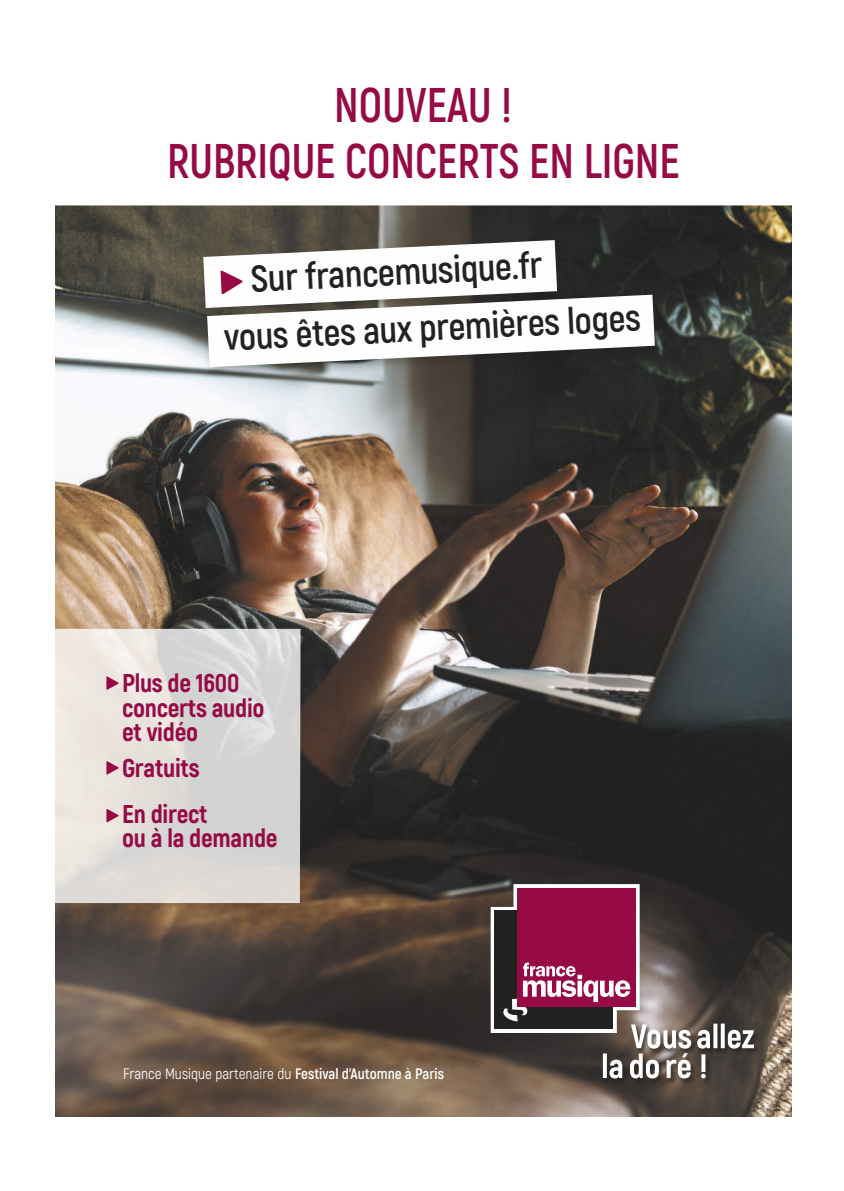
<style>
.page{position:relative;width:844px;height:1191px;background:#fff}
.page>*{position:absolute;margin:0;border:0;box-sizing:border-box;transform-origin:0 0}
.t1{font:700 48.65px/56px "Akrobat";color:#960a46;text-align:center;scale:.91 1}
.t2{font:700 37.27px/57.2px "Akrobat";color:#222221}
.t3{font:800 25.72px/24.2px "Akrobat";letter-spacing:-.01em;color:#960a46}
.t4{font:15.22px "Akrobat";color:#fefefe}
.s1{font-weight:700}
</style>
<div class="page">
<img style="left:56px;top:205px;width:735px;height:911px">
<svg style="left:56px;top:629px;width:244px;height:274px;background:#dfdcd9"></svg>
<svg style="left:106px;top:676px;width:13px;height:14px"></svg>
<svg style="left:106px;top:761px;width:13px;height:13px"></svg>
<svg style="left:106px;top:808px;width:13px;height:14px"></svg>
<div style="left:198px;top:234px;width:371px;height:86px;background:#222221;opacity:.36"></div>
<div style="left:201px;top:289px;width:465px;height:90px;background:#222221;opacity:.36"></div>
<svg style="left:203px;top:240px;width:451px;height:127px"></svg>
<div style="left:601px;top:1052px;width:111px;height:33px;background:#222221;opacity:.75"></div>
<div style="left:630px;top:1022px;width:130px;height:33px;background:#222221;opacity:.75"></div>
<svg style="left:490px;top:884px;width:263px;height:194px;background:#6e4854"></svg>
<h1 class="t1" style="left:167px;top:81px;width:565px">NOUVEAU !<br>RUBRIQUE CONCERTS EN LIGNE</h1>
<h2 class="t2" style="left:220px;top:255px;width:418px;text-indent:30px;rotate:-3deg">Sur francemusique.fr<br>vous êtes aux premières loges</h2>
<p class="t3" style="left:122px;top:673px;width:144px">Plus de 1600 concerts audio et vidéo</p>
<p class="t3" style="left:122px;top:746px;width:87px;line-height:46.7px">Gratuits<br>En direct</p>
<p class="t3" style="left:122px;top:828px;width:157px">ou à la demande</p>
<p class="t4" style="left:123px;top:1068px;width:322px">France Musique partenaire du <span class="s1">Festival d’Automne à Paris</span></p>
</div>
